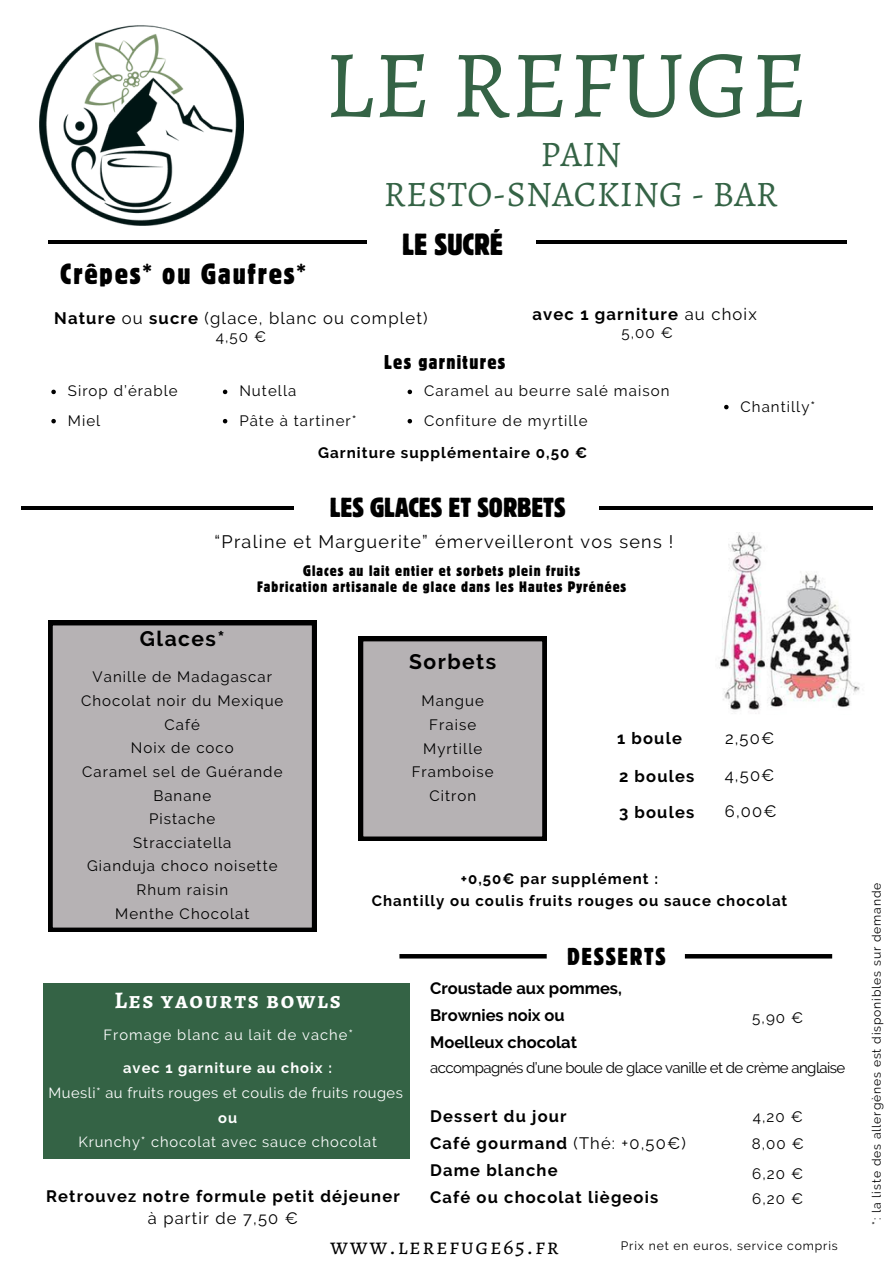
<style>
.page{position:relative;width:894px;height:1264px;background:#fff}
.page>*{position:absolute;margin:0;border:0;box-sizing:border-box;transform-origin:0 0}
.t1{font:96px "Alegreya SC";letter-spacing:.01em;color:#346345}
.t2{font:36px/39.3px "Alegreya SC";letter-spacing:.01em;color:#346345;text-align:center}
.t3{font:condensed 30.3px "Block W1 G";color:#000}
.t4{font:condensed 28.65px "Block W1 G";letter-spacing:.07em;color:#000}
.t5{font:condensed 27.3px "Block W1 G";color:#000}
.t6{font:condensed 24.15px "Block W1 G";letter-spacing:.07em;color:#000}
.t7{font:700 23.7px "Alegreya SC";letter-spacing:.07em;color:#fff}
.t8{font:22.65px "Alegreya SC";letter-spacing:.07em;color:#000}
.t9{font:700 21px "Raleway";letter-spacing:.07em;color:#000}
.t10{font:condensed 19.65px "Block W1 G";letter-spacing:.07em;color:#000}
.t11{font:18px "Raleway";letter-spacing:.07em;color:#000}
.t12{font:16.65px "Raleway";letter-spacing:.07em;color:#000}
.t13{font:700 16.65px "Raleway";letter-spacing:.07em;color:#000}
.t14{font:700 16.5px "Raleway";letter-spacing:.07em;color:#000}
.t15{font:700 16.5px "Raleway";color:#000}
.t16{font:16.5px "Raleway";letter-spacing:.07em;color:#000}
.t17{font:15.15px "Raleway";letter-spacing:.07em;color:#000}
.t18{font:700 15.15px "Raleway";letter-spacing:.07em;color:#000}
.t19{font:15px "Raleway";letter-spacing:.07em;color:#000}
.t20{font:condensed 15px "Block W1 G";letter-spacing:.07em;color:#000}
.t21{font:700 15px "Raleway";letter-spacing:.07em;color:#000}
.t22{font:15px "Raleway";letter-spacing:-.035em;color:#000}
.t23{font:14.7px "Raleway";letter-spacing:.06em;color:#fff}
.t24{font:14.7px "Raleway";letter-spacing:.035em;color:#fff}
.t25{font:700 14.7px "Raleway";letter-spacing:.07em;color:#fff}
.t26{font:12.15px "Raleway";letter-spacing:.07em;color:#000}
.s1{font-weight:700}
.s2{font-weight:400}
</style>
<div class="page">
<hr style="left:48px;top:240px;width:319px;height:3px;background:#000">
<hr style="left:536px;top:240px;width:310px;height:4px;background:#000">
<img style="left:39px;top:25px;width:204px;height:201px">
<div style="left:43px;top:983px;width:367px;height:175px;background:#346345"></div>
<hr style="left:21px;top:506px;width:272px;height:3px;background:#000">
<hr style="left:599px;top:506px;width:272px;height:3px;background:#000">
<img style="left:719px;top:533px;width:141px;height:181px">
<svg style="left:51px;top:389px;width:5px;height:5px"></svg>
<svg style="left:51px;top:419px;width:5px;height:4px"></svg>
<svg style="left:407px;top:389px;width:5px;height:5px"></svg>
<svg style="left:407px;top:419px;width:5px;height:4px"></svg>
<svg style="left:223px;top:389px;width:4px;height:5px"></svg>
<svg style="left:223px;top:419px;width:4px;height:4px"></svg>
<svg style="left:724px;top:405px;width:4px;height:4px"></svg>
<svg style="left:48px;top:621px;width:268px;height:310px;background:#aaa6a8"></svg>
<svg style="left:358px;top:637px;width:188px;height:203px;background:#a6a2a4"></svg>
<hr style="left:399px;top:954px;width:147px;height:4px;background:#000">
<hr style="left:684px;top:954px;width:147px;height:4px;background:#000">
<p class="t1" style="left:324px;top:19px;width:484px">LE REFUGE</p>
<p class="t2" style="left:384px;top:135px;width:395px">PAIN<br>RESTO-SNACKING - BAR</p>
<p class="t4" style="left:61px;top:255px;width:246px">Crêpes* ou Gaufres*</p>
<p class="t3" style="left:402px;top:225px;width:102px">LE SUCRÉ</p>
<p class="t12" style="left:54px;top:308px;width:375px"><span class="s1">Nature</span> ou <span class="s1">sucre</span> (glace, blanc ou complet)</p>
<p class="t17" style="left:216px;top:328px;width:52px">4,50 €</p>
<h1 class="t10" style="left:384px;top:350px;width:122px">Les garnitures</h1>
<p class="t13" style="left:532px;top:304px;width:226px">avec 1 garniture <span class="s2">au choix</span></p>
<p class="t17" style="left:621px;top:323px;width:53px">5,00 €</p>
<h3 class="t19" style="left:68px;top:382px;width:111px">Sirop d’érable</h3>
<p class="t19" style="left:68px;top:411px;width:34px">Miel</p>
<p class="t19" style="left:239px;top:382px;width:58px">Nutella</p>
<p class="t19" style="left:239px;top:411px;width:119px">Pâte à tartiner*</p>
<p class="t19" style="left:424px;top:382px;width:247px">Caramel au beurre salé maison</p>
<p class="t19" style="left:424px;top:411px;width:165px">Confiture de myrtille</p>
<p class="t18" style="left:318px;top:444px;width:271px">Garniture supplémentaire 0,50 €</p>
<p class="t5" style="left:329px;top:490px;width:237px">LES GLACES ET SORBETS</p>
<p class="t11" style="left:214px;top:531px;width:460px">“Praline et Marguerite” émerveilleront vos sens !</p>
<p class="t20" style="left:303px;top:561px;width:278px">Glaces au lait entier et sorbets plein fruits</p>
<p class="t20" style="left:257px;top:577px;width:370px">Fabrication artisanale de glace dans les Hautes Pyrénées</p>
<p class="t19" style="left:740px;top:397px;width:76px">Chantilly*</p>
<p class="t9" style="left:140px;top:626px;width:86px">Glaces*</p>
<p class="t19" style="left:92px;top:668px;width:181px">Vanille de Madagascar</p>
<p class="t19" style="left:81px;top:692px;width:204px">Chocolat noir du Mexique</p>
<p class="t19" style="left:164px;top:715px;width:37px">Café</p>
<p class="t19" style="left:131px;top:739px;width:104px">Noix de coco</p>
<p class="t19" style="left:82px;top:762px;width:202px">Caramel sel de Guérande</p>
<p class="t19" style="left:153px;top:786px;width:59px">Banane</p>
<p class="t19" style="left:149px;top:810px;width:68px">Pistache</p>
<p class="t19" style="left:133px;top:833px;width:100px">Stracciatella</p>
<p class="t19" style="left:87px;top:857px;width:192px">Gianduja choco noisette</p>
<p class="t19" style="left:136px;top:881px;width:93px">Rhum raisin</p>
<p class="t19" style="left:115px;top:904px;width:136px">Menthe Chocolat</p>
<p class="t9" style="left:409px;top:649px;width:88px">Sorbets</p>
<p class="t19" style="left:421px;top:692px;width:64px">Mangue</p>
<p class="t19" style="left:429px;top:716px;width:48px">Fraise</p>
<p class="t19" style="left:423px;top:739px;width:61px">Myrtille</p>
<p class="t19" style="left:411px;top:763px;width:83px">Framboise</p>
<p class="t19" style="left:429px;top:786px;width:48px">Citron</p>
<p class="t14" style="left:617px;top:728px;width:66px">1 boule</p>
<p class="t14" style="left:619px;top:766px;width:77px">2 boules</p>
<p class="t14" style="left:619px;top:802px;width:77px">3 boules</p>
<p class="t16" style="left:724px;top:728px;width:51px">2,50€</p>
<p class="t16" style="left:724px;top:765px;width:51px">4,50€</p>
<p class="t16" style="left:724px;top:801px;width:53px">6,00€</p>
<p class="t21" style="left:460px;top:869px;width:199px">+0,50€ par supplément :</p>
<p class="t21" style="left:371px;top:892px;width:417px">Chantilly ou coulis fruits rouges ou sauce chocolat</p>
<p class="t6" style="left:567px;top:941px;width:100px">DESSERTS</p>
<h2 class="t7" style="left:114px;top:983px;width:228px">Les yaourts bowls</h2>
<h3 class="t23" style="left:103px;top:1026px;width:251px">Fromage blanc au lait de vache*</h3>
<p class="t25" style="left:123px;top:1059px;width:210px">avec 1 garniture au choix :</p>
<p class="t24" style="left:49px;top:1083px;width:356px">Muesli* au fruits rouges et coulis de fruits rouges</p>
<p class="t25" style="left:218px;top:1108px;width:20px">ou</p>
<p class="t23" style="left:78px;top:1133px;width:300px">Krunchy* chocolat avec sauce chocolat</p>
<p class="t14" style="left:46px;top:1186px;width:355px">Retrouvez notre formule petit déjeuner</p>
<p class="t16" style="left:148px;top:1208px;width:152px">à partir de 7,50 €</p>
<p class="t15" style="left:430px;top:978px;width:193px">Croustade aux pommes,</p>
<p class="t15" style="left:430px;top:1005px;width:136px">Brownies noix ou</p>
<p class="t15" style="left:430px;top:1032px;width:148px">Moelleux chocolat</p>
<p class="t22" style="left:430px;top:1058px;width:417px">accompagnés d’une boule de glace vanille et de crème anglaise</p>
<p class="t14" style="left:430px;top:1106px;width:138px">Dessert du jour</p>
<p class="t14" style="left:430px;top:1133px;width:257px">Café gourmand <span class="s2">(Thé: +0,50€)</span></p>
<p class="t14" style="left:430px;top:1160px;width:129px">Dame blanche</p>
<p class="t14" style="left:430px;top:1187px;width:230px">Café ou chocolat liègeois</p>
<p class="t17" style="left:752px;top:1008px;width:53px">5,90 €</p>
<p class="t17" style="left:752px;top:1107px;width:52px">4,20 €</p>
<p class="t17" style="left:751px;top:1134px;width:54px">8,00 €</p>
<p class="t17" style="left:752px;top:1164px;width:52px">6,20 €</p>
<p class="t17" style="left:752px;top:1189px;width:52px">6,20 €</p>
<p class="t8" style="left:330px;top:1230px;width:230px">www.lerefuge65.fr</p>
<p class="t26" style="left:620px;top:1238px;width:218px">Prix net en euros, service compris</p>
<p class="t26" style="left:869px;top:1225px;width:344px;rotate:-90deg">*: la liste des allergènes est disponibles sur demande</p>
</div>
